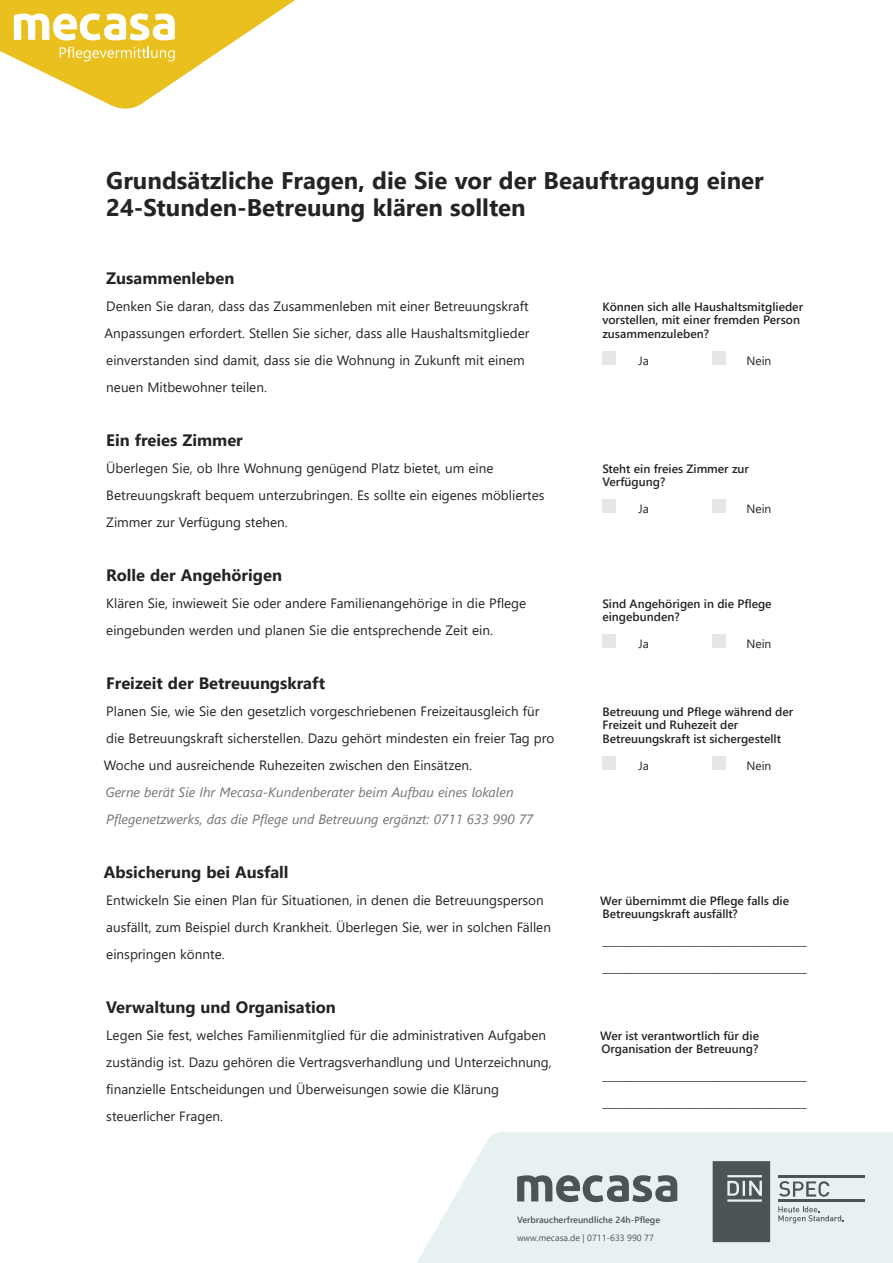
<style>
.page{position:relative;width:893px;height:1263px;background:#fff}
.page>*{position:absolute;margin:0;border:0;box-sizing:border-box;transform-origin:0 0}
.t1{font:700 24px/27px "Segoe UI";color:#262423}
.t2{font:700 16.5px "Segoe UI";color:#262423}
.t3{font:13.5px/27px "Segoe UI";color:#262423}
.t4{font:italic 13.5px/27px "Segoe UI";color:#757372}
.t5{font:600 12px/13.5px "Segoe UI";color:#262423}
.t6{font:12px "Segoe UI";color:#262423}
.t7{font:600 9px "Segoe UI";color:#4b5558}
.t8{font:9px "Segoe UI";color:#4b5558}
</style>
<div class="page">
<div style="left:602px;top:351px;width:14px;height:13px;background:#e8e6e5"></div>
<div style="left:602px;top:500px;width:14px;height:13px;background:#e8e6e5"></div>
<div style="left:602px;top:634px;width:14px;height:14px;background:#e8e6e5"></div>
<div style="left:602px;top:756px;width:14px;height:14px;background:#e8e6e5"></div>
<div style="left:713px;top:351px;width:13px;height:13px;background:#e8e6e5"></div>
<div style="left:713px;top:500px;width:13px;height:13px;background:#e8e6e5"></div>
<div style="left:713px;top:634px;width:13px;height:14px;background:#e8e6e5"></div>
<div style="left:713px;top:756px;width:13px;height:14px;background:#e8e6e5"></div>
<svg style="left:417px;top:1132px;width:476px;height:131px;background:#e9f1f2"></svg>
<svg style="left:517px;top:1175px;width:160px;height:27px;background:#8c9698"></svg>
<svg style="left:0;top:0;width:295px;height:109px"></svg>
<hr style="left:778px;top:1175px;width:86px;height:2px;background:#4b5558">
<hr style="left:778px;top:1199px;width:86px;height:3px;background:#4b5558">
<svg style="left:779px;top:1181px;width:50px;height:16px"></svg>
<svg style="left:778px;top:1206px;width:65px;height:17px"></svg>
<svg style="left:713px;top:1161px;width:57px;height:81px;background:#586265"></svg>
<h1 class="t1" style="left:106px;top:169px;width:659px">Grundsätzliche Fragen, die Sie vor der Beauftragung einer<br>24-Stunden-Betreuung klären sollten</h1>
<p class="t2" style="left:106px;top:271px;width:130px">Zusammenleben</p>
<p class="t3" style="left:105px;top:294px;width:426px">Denken Sie daran, dass das Zusammenleben mit einer Betreuungskraft Anpassungen erfordert. Stellen Sie sicher, dass alle Haushaltsmitglieder einverstanden sind damit, dass sie die Wohnung in Zukunft mit einem neuen Mitbewohner teilen.</p>
<p class="t2" style="left:106px;top:433px;width:138px">Ein freies Zimmer</p>
<p class="t3" style="left:106px;top:456px;width:440px">Überlegen Sie, ob Ihre Wohnung genügend Platz bietet, um eine<br>Betreuungskraft bequem unterzubringen. Es sollte ein eigenes möbliertes<br>Zimmer zur Verfügung stehen.</p>
<p class="t2" style="left:106px;top:568px;width:177px">Rolle der Angehörigen</p>
<p class="t3" style="left:106px;top:591px;width:421px">Klären Sie, inwieweit Sie oder andere Familienangehörige in die Pflege eingebunden werden und planen Sie die entsprechende Zeit ein.</p>
<p class="t2" style="left:106px;top:676px;width:220px">Freizeit der Betreuungskraft</p>
<p class="t3" style="left:104px;top:699px;width:452px">Planen Sie, wie Sie den gesetzlich vorgeschriebenen Freizeitausgleich für die Betreuungskraft sicherstellen. Dazu gehört mindesten ein freier Tag pro<br>Woche und ausreichende Ruhezeiten zwischen den Einsätzen.</p>
<p class="t4" style="left:105px;top:780px;width:429px">Gerne berät Sie Ihr Mecasa-Kundenberater beim Aufbau eines lokalen<br>Pflegenetzwerks, das die Pflege und Betreuung ergänzt: 0711 633 990 77</p>
<p class="t2" style="left:104px;top:865px;width:186px">Absicherung bei Ausfall</p>
<p class="t3" style="left:106px;top:888px;width:446px">Entwickeln Sie einen Plan für Situationen, in denen die Betreuungsperson ausfällt, zum Beispiel durch Krankheit. Überlegen Sie, wer in solchen Fällen einspringen könnte.</p>
<p class="t2" style="left:106px;top:1000px;width:231px">Verwaltung und Organisation</p>
<p class="t3" style="left:106px;top:1023px;width:447px">Legen Sie fest, welches Familienmitglied für die administrativen Aufgaben zuständig ist. Dazu gehören die Vertragsverhandlung und Unterzeichnung, finanzielle Entscheidungen und Überweisungen sowie die Klärung steuerlicher Fragen.</p>
<p class="t5" style="left:602px;top:301px;width:202px">Können sich alle Haushaltsmitglieder vorstellen, mit einer fremden Person zusammenzuleben?</p>
<p class="t6" style="left:638px;top:356px;width:12px">Ja</p>
<p class="t6" style="left:746px;top:356px;width:26px">Nein</p>
<p class="t5" style="left:602px;top:463px;width:148px">Steht ein freies Zimmer zur<br>Verfügung?</p>
<p class="t6" style="left:638px;top:504px;width:12px">Ja</p>
<p class="t6" style="left:746px;top:504px;width:26px">Nein</p>
<p class="t5" style="left:602px;top:598px;width:171px">Sind Angehörigen in die Pflege eingebunden?</p>
<p class="t6" style="left:638px;top:639px;width:12px">Ja</p>
<p class="t6" style="left:746px;top:639px;width:26px">Nein</p>
<p class="t5" style="left:602px;top:706px;width:192px">Betreuung und Pflege während der<br>Freizeit und Ruhezeit der<br>Betreuungskraft ist sichergestellt</p>
<p class="t6" style="left:638px;top:761px;width:12px">Ja</p>
<p class="t6" style="left:746px;top:761px;width:26px">Nein</p>
<p class="t5" style="left:600px;top:895px;width:190px">Wer übernimmt die Pflege falls die<br>Betreuungskraft ausfällt?</p>
<p class="t6" style="left:602px;top:936px;width:206px">_________________________________________</p>
<p class="t6" style="left:602px;top:963px;width:206px">_________________________________________</p>
<p class="t5" style="left:600px;top:1030px;width:160px">Wer ist verantwortlich für die<br>Organisation der Betreuung?</p>
<p class="t6" style="left:602px;top:1071px;width:206px">_________________________________________</p>
<p class="t6" style="left:602px;top:1098px;width:206px">_________________________________________</p>
<p class="t7" style="left:517px;top:1217px;width:145px">Verbraucherfreundliche 24h-Pflege</p>
<p class="t8" style="left:517px;top:1235px;width:138px">www.mecasa.de | 0711-633 990 77</p>
</div>
